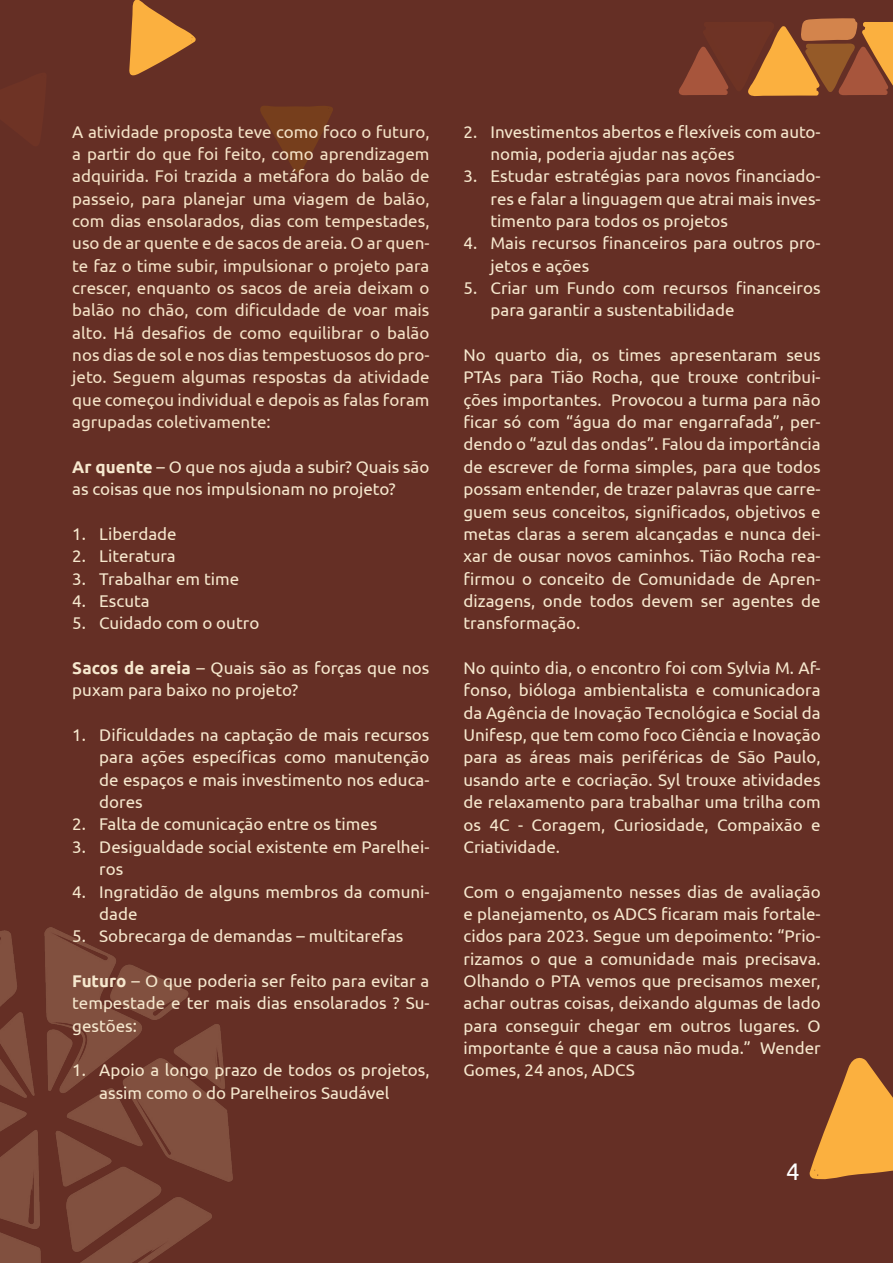
<style>
.page{position:relative;width:893px;height:1263px;background:#652f25}
.page>*{position:absolute;margin:0;border:0;box-sizing:border-box;transform-origin:0 0}
.t1{font:24px "Ubuntu";color:#fff}
.t2{font:16.95px/22.4px "Ubuntu";color:#f6e8ce}
.t3{font:16.95px/22.4px "Ubuntu";color:#f5e3c7;text-align:justify}
.s1{font-weight:700}
</style>
<div class="page">
<svg style="left:678px;top:18px;width:215px;height:78px"></svg>
<svg style="left:129px;top:0;width:67px;height:76px"></svg>
<svg style="left:260px;top:106px;width:73px;height:67px"></svg>
<svg style="left:809px;top:1058px;width:84px;height:122px"></svg>
<img style="left:0;top:927px;width:232px;height:336px">
<p class="t3" style="left:72px;top:120px;width:359px">A atividade proposta teve como foco o futuro, a partir do que foi feito, como aprendizagem adquirida. Foi trazida a metáfora do balão de passeio, para planejar uma viagem de balão, com dias ensolarados, dias com tempestades, uso de ar quente e de sacos de areia. O ar quen&shy;te faz o time subir, impulsionar o projeto para crescer, enquanto os sacos de areia deixam o balão no chão, com dificuldade de voar mais alto. Há desafios de como equilibrar o balão nos dias de sol e nos dias tempestuosos do pro&shy;jeto. Seguem algumas respostas da atividade que começou individual e depois as falas foram agrupadas coletivamente:</p>
<p class="t2" style="left:72px;top:455px;width:359px"><span class="s1">Ar quente</span> – O que nos ajuda a subir? Quais são as coisas que nos impulsionam no projeto?</p>
<p class="t2" style="left:72px;top:522px;width:106px">1. Liberdade</p>
<p class="t2" style="left:72px;top:544px;width:105px">2. Literatura</p>
<p class="t2" style="left:72px;top:567px;width:168px">3. Trabalhar em time</p>
<p class="t2" style="left:72px;top:589px;width:79px">4. Escuta</p>
<p class="t2" style="left:72px;top:612px;width:189px">5. Cuidado com o outro</p>
<p class="t2" style="left:72px;top:656px;width:359px"><span class="s1">Sacos de areia</span> – Quais são as forças que nos puxam para baixo no projeto?</p>
<p class="t2" style="left:99px;top:723px;width:332px;text-align:justify;text-indent:-27px">1. Dificuldades na captação de mais recursos para ações específicas como manutenção de espaços e mais investimento nos educa&shy;dores</p>
<p class="t2" style="left:72px;top:813px;width:307px">2. Falta de comunicação entre os times</p>
<p class="t2" style="left:99px;top:835px;width:332px;text-indent:-27px">3. Desigualdade social existente em Parelhei&shy;ros</p>
<p class="t2" style="left:99px;top:880px;width:332px;text-indent:-27px">4. Ingratidão de alguns membros da comuni&shy;dade</p>
<p class="t2" style="left:72px;top:924px;width:333px">5. Sobrecarga de demandas – multitarefas</p>
<p class="t2" style="left:72px;top:969px;width:359px;text-align:justify"><span class="s1">Futuro</span> – O que poderia ser feito para evitar a tempestade e ter mais dias ensolarados ? Su&shy;gestões:</p>
<p class="t2" style="left:99px;top:1058px;width:332px;text-indent:-27px">1. Apoio a longo prazo de todos os projetos, assim como o do Parelheiros Saudável</p>
<p class="t2" style="left:490px;top:120px;width:332px;text-indent:-27px">2. Investimentos abertos e flexíveis com auto&shy;nomia, poderia ajudar nas ações</p>
<p class="t2" style="left:490px;top:165px;width:332px;text-align:justify;text-indent:-27px">3. Estudar estratégias para novos financiado&shy;res e falar a linguagem que atrai mais inves&shy;timento para todos os projetos</p>
<p class="t2" style="left:490px;top:232px;width:332px;text-indent:-27px">4. Mais recursos financeiros para outros pro&shy;jetos e ações</p>
<p class="t2" style="left:490px;top:276px;width:332px;text-indent:-27px">5. Criar um Fundo com recursos financeiros para garantir a sustentabilidade</p>
<p class="t2" style="left:463px;top:343px;width:359px;text-align:justify">No quarto dia, os times apresentaram seus PTAs para Tião Rocha, que trouxe contribui&shy;ções importantes. Provocou a turma para não ficar só com “água do mar engarrafada”, per&shy;dendo o “azul das ondas”. Falou da importância de escrever de forma simples, para que todos possam entender, de trazer palavras que carre&shy;guem seus conceitos, significados, objetivos e metas claras a serem alcançadas e nunca dei&shy;xar de ousar novos caminhos. Tião Rocha rea&shy;firmou o conceito de Comunidade de Apren&shy;dizagens, onde todos devem ser agentes de transformação.</p>
<p class="t2" style="left:463px;top:656px;width:359px;text-align:justify">No quinto dia, o encontro foi com Sylvia M. Af&shy;fonso, bióloga ambientalista e comunicadora da Agência de Inovação Tecnológica e Social da Unifesp, que tem como foco Ciência e Inovação para as áreas mais periféricas de São Paulo, usando arte e cocriação. Syl trouxe atividades de relaxamento para trabalhar uma trilha com os 4C - Coragem, Curiosidade, Compaixão e Criatividade.</p>
<p class="t2" style="left:463px;top:880px;width:359px;text-align:justify">Com o engajamento nesses dias de avaliação e planejamento, os ADCS ficaram mais fortale&shy;cidos para 2023. Segue um depoimento: “Prio&shy;rizamos o que a comunidade mais precisava.<br>Olhando o PTA vemos que precisamos mexer, achar outras coisas, deixando algumas de lado para conseguir chegar em outros lugares. O importante é que a causa não muda.” Wender Gomes, 24 anos, ADCS</p>
<h1 class="t1" style="left:786px;top:1156px;width:15px">4</h1>
</div>
